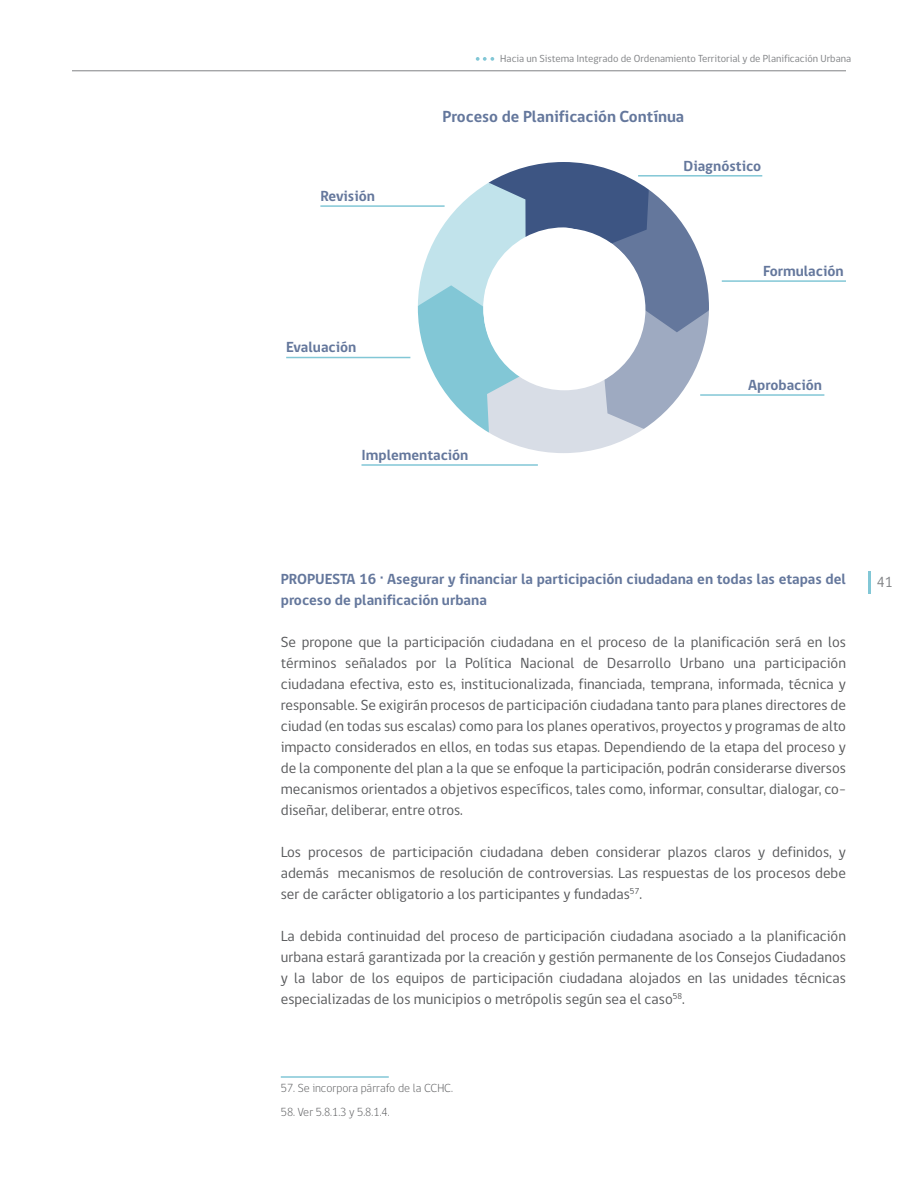
<style>
.page{position:relative;width:918px;height:1188px;background:#fff}
.page>*{position:absolute;margin:0;border:0;box-sizing:border-box;transform-origin:0 0}
.t1{font:700 16.5px "gob CL";color:#64779c}
.t2{font:15px/21px "gob CL";color:#57585a;text-align:justify}
.t3{font:700 15px/21px "gob CL";color:#64779c}
.t4{font:15px "gob CL";color:#808285}
.t5{font:300 12px "gob CL";color:#57585a}
.t6{font:10.5px "gob CL";color:#808285}
</style>
<div class="page">
<hr style="left:72px;top:70px;width:774px;height:1px;background:#808285">
<svg style="left:476px;top:57px;width:18px;height:4px"></svg>
<hr style="left:868px;top:572px;width:2px;height:22px;background:#82c7d6">
<hr style="left:281px;top:1076px;width:108px;height:2px;background:#82c7d6">
<svg style="left:418px;top:162px;width:291px;height:291px"></svg>
<div style="left:483px;top:228px;width:162px;height:162px;background:#fff;border-radius:50%"></div>
<hr style="left:320px;top:205px;width:125px;height:2px;background:#82c7d6">
<hr style="left:286px;top:357px;width:124px;height:1px;background:#82c7d6">
<hr style="left:362px;top:464px;width:176px;height:2px;background:#82c7d6">
<hr style="left:700px;top:394px;width:124px;height:2px;background:#82c7d6">
<hr style="left:722px;top:280px;width:124px;height:2px;background:#82c7d6">
<hr style="left:638px;top:175px;width:124px;height:2px;background:#82c7d6">
<p class="t6" style="left:500px;top:51px;width:352px">Hacia un Sistema Integrado de Ordenamiento Territorial y de Planificación Urbana</p>
<p class="t1" style="left:442px;top:105px;width:243px">Proceso de Planificación Contínua</p>
<p class="t3" style="left:320px;top:186px;width:56px">Revisión</p>
<p class="t3" style="left:286px;top:337px;width:72px">Evaluación</p>
<p class="t3" style="left:362px;top:445px;width:108px">Implementación</p>
<p class="t3" style="left:683px;top:155px;width:79px">Diagnóstico</p>
<p class="t3" style="left:763px;top:261px;width:82px">Formulación</p>
<p class="t3" style="left:748px;top:375px;width:75px">Aprobación</p>
<p class="t3" style="left:281px;top:569px;width:567px">PROPUESTA 16 · Asegurar y financiar la participación ciudadana en todas las etapas del proceso de planificación urbana</p>
<p class="t2" style="left:281px;top:632px;width:567px">Se propone que la participación ciudadana en el proceso de la planificación será en los términos señalados por la Política Nacional de Desarrollo Urbano una participación ciudadana efectiva, esto es, institucionalizada, financiada, temprana, informada, técnica y responsable. Se exigirán procesos de participación ciudadana tanto para planes directores de ciudad (en todas sus escalas) como para los planes operativos, proyectos y programas de alto impacto considerados en ellos, en todas sus etapas. Dependiendo de la etapa del proceso y de la componente del plan a la que se enfoque la participación, podrán considerarse diversos mecanismos orientados a objetivos específicos, tales como, informar, consultar, dialogar, co&shy;diseñar, deliberar, entre otros.</p>
<p class="t2" style="left:281px;top:842px;width:567px">Los procesos de participación ciudadana deben considerar plazos claros y definidos, y además mecanismos de resolución de controversias. Las respuestas de los procesos debe ser de carácter obligatorio a los participantes y fundadas<sup>57</sup>.</p>
<p class="t2" style="left:281px;top:926px;width:567px">La debida continuidad del proceso de participación ciudadana asociado a la planificación urbana estará garantizada por la creación y gestión permanente de los Consejos Ciudadanos y la labor de los equipos de participación ciudadana alojados en las unidades técnicas especializadas de los municipios o metrópolis según sea el caso<sup>58</sup>.</p>
<p class="t5" style="left:281px;top:1080px;width:174px">57. Se incorpora párrafo de la CCHC.</p>
<p class="t5" style="left:281px;top:1104px;width:110px">58. Ver 5.8.1.3 y 5.8.1.4.</p>
<p class="t4" style="left:877px;top:571px;width:18px">41</p>
</div>
